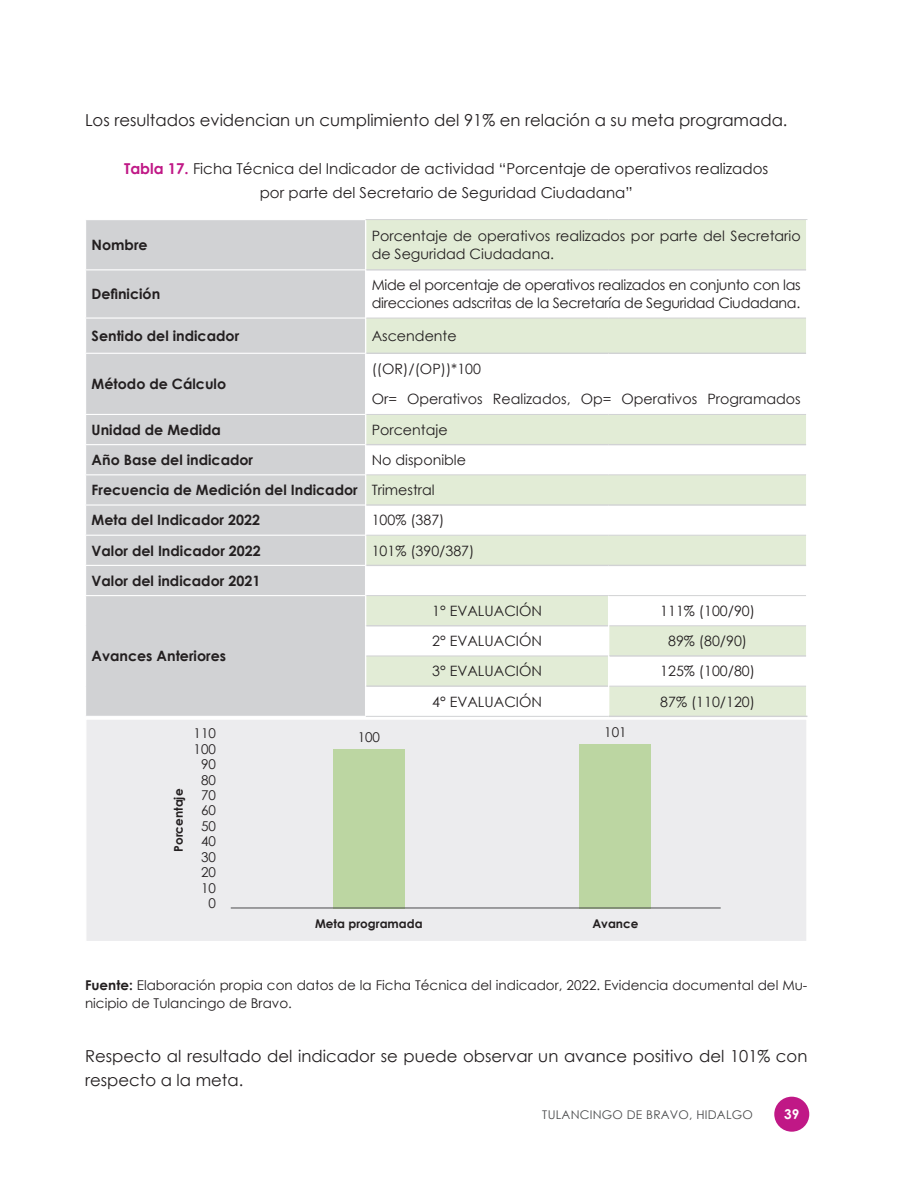
<style>
.page{position:relative;width:918px;height:1188px;background:#fff}
.page>*{position:absolute;margin:0;border:0;box-sizing:border-box;transform-origin:0 0}
.TXT1{font:16.5px/24px "Century Gothic";color:#231f20}
.Tabla-TIT{font:15px/24px "Century Gothic";color:#231f20;text-align:center}
.t1{font:14.25px/18px "Century Gothic";color:#231f20}
.t2{font:700 14.25px "Century Gothic";color:#231f20}
.t3{font:14.25px/18px "Century Gothic";letter-spacing:-.02em;color:#231f20}
.Fuente{font:13.5px/18px "Century Gothic";color:#231f20}
.t4{font:700 13.5px "Century Gothic";color:#fff}
.t5{font:700 12px "Century Gothic";color:#231f20}
.t6{font:12px "Century Gothic";letter-spacing:.02em;color:#4b4c4d}
.s1{font-weight:700;color:#c01886}
.s2{font-weight:700}
</style>
<div class="page">
<div style="left:774px;top:1097px;width:35px;height:35px;background:#c01886;border-radius:50%"></div>
<div style="left:85px;top:719px;width:722px;height:223px;background:#ececee;border:1px solid #fff"></div>
<div style="left:86px;top:220px;width:279px;height:496px;background:#d1d2d4"></div>
<div style="left:366px;top:220px;width:440px;height:49px;background:#e2ecd6"></div>
<svg style="left:366px;top:317px;width:440px;height:399px"></svg>
<hr style="left:609px;top:595px;width:197px;height:1px;background:#d1d2d4">
<hr style="left:366px;top:716px;width:243px;height:1px;background:#d1d2d4">
<hr style="left:85px;top:269px;width:280px;height:1px;background:#fff">
<hr style="left:85px;top:317px;width:280px;height:2px;background:#fff">
<hr style="left:85px;top:353px;width:280px;height:1px;background:#fff">
<hr style="left:85px;top:414px;width:280px;height:1px;background:#fff">
<hr style="left:85px;top:444px;width:280px;height:1px;background:#fff">
<hr style="left:85px;top:474px;width:280px;height:1px;background:#fff">
<hr style="left:85px;top:504px;width:280px;height:2px;background:#fff">
<hr style="left:85px;top:535px;width:280px;height:1px;background:#fff">
<hr style="left:85px;top:565px;width:280px;height:1px;background:#fff">
<hr style="left:85px;top:595px;width:280px;height:1px;background:#fff">
<hr style="left:366px;top:219px;width:243px;height:1px;background:#d1d2d4">
<hr style="left:609px;top:219px;width:198px;height:1px;background:#d1d2d4">
<hr style="left:366px;top:269px;width:243px;height:2px;background:#d1d2d4">
<hr style="left:609px;top:269px;width:197px;height:2px;background:#d1d2d4">
<hr style="left:366px;top:318px;width:243px;height:1px;background:#d1d2d4">
<hr style="left:609px;top:318px;width:197px;height:1px;background:#d1d2d4">
<hr style="left:366px;top:353px;width:243px;height:1px;background:#d1d2d4">
<hr style="left:609px;top:353px;width:197px;height:1px;background:#d1d2d4">
<hr style="left:366px;top:414px;width:243px;height:1px;background:#d1d2d4">
<hr style="left:609px;top:414px;width:197px;height:1px;background:#d1d2d4">
<hr style="left:366px;top:444px;width:243px;height:1px;background:#d1d2d4">
<hr style="left:609px;top:444px;width:197px;height:1px;background:#d1d2d4">
<hr style="left:366px;top:474px;width:243px;height:1px;background:#d1d2d4">
<hr style="left:609px;top:474px;width:197px;height:1px;background:#d1d2d4">
<hr style="left:366px;top:504px;width:243px;height:2px;background:#d1d2d4">
<hr style="left:609px;top:504px;width:197px;height:2px;background:#d1d2d4">
<hr style="left:366px;top:535px;width:243px;height:1px;background:#d1d2d4">
<hr style="left:609px;top:535px;width:197px;height:1px;background:#d1d2d4">
<hr style="left:366px;top:565px;width:243px;height:1px;background:#d1d2d4">
<hr style="left:609px;top:565px;width:197px;height:1px;background:#d1d2d4">
<hr style="left:366px;top:595px;width:243px;height:1px;background:#d1d2d4">
<hr style="left:608px;top:596px;width:1px;height:30px;background:#fff">
<hr style="left:366px;top:625px;width:242px;height:1px;background:#d1d2d4">
<hr style="left:608px;top:626px;width:1px;height:30px;background:#fff">
<hr style="left:609px;top:625px;width:197px;height:1px;background:#d1d2d4">
<hr style="left:609px;top:655px;width:197px;height:2px;background:#d1d2d4">
<hr style="left:366px;top:656px;width:242px;height:1px;background:#d1d2d4">
<hr style="left:608px;top:656px;width:1px;height:30px;background:#fff">
<hr style="left:366px;top:685px;width:242px;height:2px;background:#d1d2d4">
<hr style="left:608px;top:686px;width:1px;height:30px;background:#fff">
<hr style="left:609px;top:686px;width:197px;height:1px;background:#d1d2d4">
<hr style="left:609px;top:716px;width:198px;height:1px;background:#d1d2d4">
<div style="left:333px;top:749px;width:72px;height:159px;background:#bcd6a2"></div>
<div style="left:580px;top:744px;width:71px;height:164px;background:#bcd6a2"></div>
<hr style="left:231px;top:908px;width:490px;height:1px;background:#4b4c4d">
<p class="TXT1" style="left:85px;top:108px;width:704px">Los resultados evidencian un cumplimiento del 91% en relación a su meta programada.</p>
<p class="Tabla-TIT" style="left:124px;top:156px;width:646px"><span class="s1">Tabla 17.</span> Ficha Técnica del Indicador de actividad “Porcentaje de operativos realizados por parte del Secretario de Seguridad Ciudadana”</p>
<p class="t2" style="left:92px;top:234px;width:58px">Nombre</p>
<p class="t1" style="left:372px;top:227px;width:431px">Porcentaje de operativos realizados por parte del Secretario de Seguridad Ciudadana.</p>
<p class="t2" style="left:92px;top:283px;width:70px">Definición</p>
<p class="t3" style="left:372px;top:276px;width:431px">Mide el porcentaje de operativos realizados en conjunto con las direcciones adscritas de la Secretaría de Seguridad Ciudadana.</p>
<p class="t2" style="left:92px;top:325px;width:149px">Sentido del indicador</p>
<p class="t1" style="left:372px;top:327px;width:87px">Ascendente</p>
<p class="t2" style="left:92px;top:373px;width:136px">Método de Cálculo</p>
<p class="t1" style="left:372px;top:360px;width:111px">((OR)/(OP))*100</p>
<p class="t1" style="left:372px;top:390px;width:431px">Or= Operativos Realizados, Op= Operativos Programados</p>
<p class="t2" style="left:92px;top:419px;width:131px">Unidad de Medida</p>
<p class="t1" style="left:372px;top:421px;width:77px">Porcentaje</p>
<p class="t2" style="left:92px;top:449px;width:163px">Año Base del indicador</p>
<p class="t1" style="left:372px;top:451px;width:96px">No disponible</p>
<p class="t2" style="left:92px;top:479px;width:268px">Frecuencia de Medición del Indicador</p>
<p class="t1" style="left:372px;top:481px;width:65px">Trimestral</p>
<p class="t2" style="left:92px;top:509px;width:170px">Meta del Indicador 2022</p>
<p class="t1" style="left:372px;top:511px;width:74px">100% (387)</p>
<p class="t2" style="left:92px;top:540px;width:171px">Valor del Indicador 2022</p>
<p class="t1" style="left:372px;top:541px;width:104px">101% (390/387)</p>
<p class="t2" style="left:92px;top:570px;width:170px">Valor del indicador 2021</p>
<p class="t2" style="left:92px;top:645px;width:136px">Avances Anteriores</p>
<p class="t5" style="left:169px;top:852px;width:65px;rotate:-90deg">Porcentaje</p>
<p class="Fuente" style="left:194px;top:724px;width:24px">110</p>
<p class="Fuente" style="left:194px;top:740px;width:24px">100</p>
<p class="Fuente" style="left:201px;top:755px;width:16px">90</p>
<p class="Fuente" style="left:201px;top:770px;width:16px">80</p>
<p class="Fuente" style="left:201px;top:786px;width:16px">70</p>
<p class="Fuente" style="left:201px;top:801px;width:16px">60</p>
<p class="Fuente" style="left:201px;top:817px;width:16px">50</p>
<p class="Fuente" style="left:201px;top:832px;width:16px">40</p>
<p class="Fuente" style="left:201px;top:848px;width:16px">30</p>
<p class="Fuente" style="left:201px;top:863px;width:16px">20</p>
<p class="Fuente" style="left:201px;top:879px;width:16px">10</p>
<p class="Fuente" style="left:209px;top:894px;width:9px">0</p>
<p class="Fuente" style="left:358px;top:728px;width:24px">100</p>
<p class="t1" style="left:432px;top:602px;width:111px">1° EVALUACIÓN</p>
<p class="t1" style="left:660px;top:602px;width:96px">111% (100/90)</p>
<p class="t1" style="left:432px;top:632px;width:111px">2° EVALUACIÓN</p>
<p class="t1" style="left:668px;top:632px;width:81px">89% (80/90)</p>
<p class="t1" style="left:432px;top:662px;width:111px">3° EVALUACIÓN</p>
<p class="t1" style="left:660px;top:662px;width:96px">125% (100/80)</p>
<p class="t1" style="left:432px;top:692px;width:111px">4° EVALUACIÓN</p>
<p class="t1" style="left:660px;top:692px;width:96px">87% (110/120)</p>
<p class="Fuente" style="left:604px;top:723px;width:24px">101</p>
<p class="t5" style="left:315px;top:914px;width:109px">Meta programada</p>
<p class="t5" style="left:592px;top:914px;width:48px">Avance</p>
<p class="Fuente" style="left:85px;top:976px;width:724px"><span class="s2">Fuente:</span> Elaboración propia con datos de la Ficha Técnica del indicador, 2022. Evidencia documental del Mu&shy;nicipio de Tulancingo de Bravo.</p>
<p class="TXT1" style="left:85px;top:1044px;width:724px">Respecto al resultado del indicador se puede observar un avance positivo del 101% con respecto a la meta.</p>
<p class="t6" style="left:542px;top:1106px;width:212px">TULANCINGO DE BRAVO, HIDALGO</p>
<p class="t4" style="left:784px;top:1104px;width:17px">39</p>
</div>
